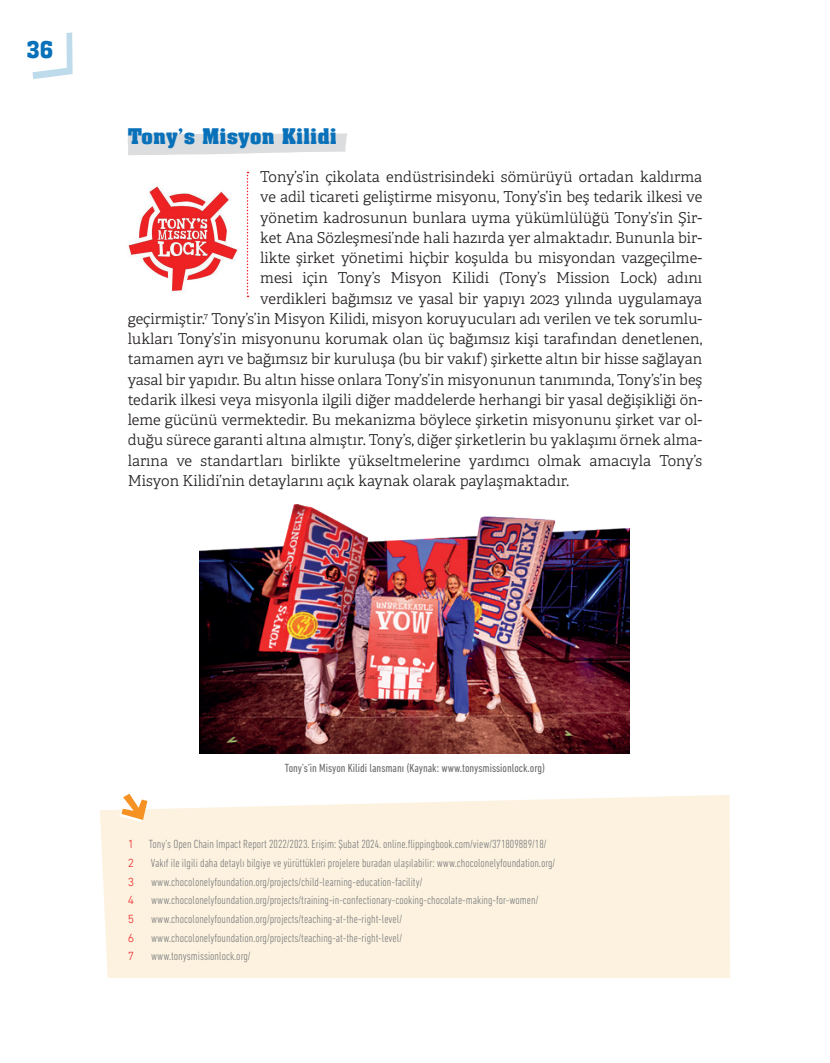
<style>
.page{position:relative;width:830px;height:1063px;background:#fff}
.page>*{position:absolute;margin:0;border:0;box-sizing:border-box;transform-origin:0 0}
.t1{font:22.5px "Aachen BT";color:#0871ba}
.t2{font:700 21px "Aachen BT";color:#0871ba}
.t3{font:300 15px "Adelle";color:#231f20}
.t4{font:300 condensed 12px/18.6px "DIN Next LT Pro";color:#76787b}
.t5{font:condensed 12px "DIN Next LT Pro";color:#6c6d70}
.t6{font:300 12px "DIN Next LT Pro";color:#ee1d23}
.s1{font-stretch:normal;color:#ee1d23}
</style>
<div class="page">
<svg style="left:32px;top:32px;width:41px;height:47px"></svg>
<svg style="left:128px;top:133px;width:219px;height:22px;background:#dfe0e2"></svg>
<img style="left:128px;top:186px;width:109px;height:106px">
<svg style="left:247px;top:172px;width:1px;height:125px"></svg>
<img style="left:199px;top:505px;width:430px;height:248px">
<div style="left:100px;top:795px;width:629px;height:183px;background:#fcf2df"></div>
<svg style="left:119px;top:794px;width:28px;height:28px"></svg>
<h1 class="t1" style="left:26px;top:35px;width:29px">36</h1>
<h2 class="t2" style="left:128px;top:123px;width:211px">Tony’s Misyon Kilidi</h2>
<p class="t3" style="left:260px;top:168px;width:443px">Tony’s’in çikolata endüstrisindeki sömürüyü ortadan kaldırma</p>
<p class="t3" style="left:260px;top:188px;width:443px">ve adil ticareti geliştirme misyonu, Tony’s’in beş tedarik ilkesi ve</p>
<p class="t3" style="left:260px;top:208px;width:443px">yönetim kadrosunun bunlara uyma yükümlülüğü Tony’s’in Şir-</p>
<p class="t3" style="left:260px;top:229px;width:443px">ket Ana Sözleşmesi’nde hali hazırda yer almaktadır. Bununla bir-</p>
<p class="t3" style="left:260px;top:249px;width:443px">likte şirket yönetimi hiçbir koşulda bu misyondan vazgeçilme-</p>
<p class="t3" style="left:260px;top:269px;width:443px">mesi için Tony’s Misyon Kilidi (Tony’s Mission Lock) adını</p>
<p class="t3" style="left:260px;top:289px;width:443px">verdikleri bağımsız ve yasal bir yapıyı 2023 yılında uygulamaya</p>
<p class="t3" style="left:128px;top:310px;width:576px">geçirmiştir.<sup>7</sup> Tony’s’in Misyon Kilidi, misyon koruyucuları adı verilen ve tek sorumlu-</p>
<p class="t3" style="left:128px;top:330px;width:576px">lukları Tony’s’in misyonunu korumak olan üç bağımsız kişi tarafından denetlenen,</p>
<p class="t3" style="left:128px;top:350px;width:575px">tamamen ayrı ve bağımsız bir kuruluşa (bu bir vakıf) şirkette altın bir hisse sağlayan</p>
<p class="t3" style="left:128px;top:370px;width:576px">yasal bir yapıdır. Bu altın hisse onlara Tony’s’in misyonunun tanımında, Tony’s’in beş</p>
<p class="t3" style="left:128px;top:391px;width:576px">tedarik ilkesi veya misyonla ilgili diğer maddelerde herhangi bir yasal değişikliği ön-</p>
<p class="t3" style="left:128px;top:411px;width:575px">leme gücünü vermektedir. Bu mekanizma böylece şirketin misyonunu şirket var ol-</p>
<p class="t3" style="left:128px;top:431px;width:575px">duğu sürece garanti altına almıştır. Tony’s, diğer şirketlerin bu yaklaşımı örnek alma-</p>
<p class="t3" style="left:128px;top:451px;width:576px">larına ve standartları birlikte yükseltmelerine yardımcı olmak amacıyla Tony’s</p>
<p class="t3" style="left:128px;top:472px;width:443px">Misyon Kilidi’nin detaylarını açık kaynak olarak paylaşmaktadır.</p>
<p class="t5" style="left:285px;top:761px;width:262px">Tony’s’in Misyon Kilidi lansmanı (Kaynak: www.tonysmissionlock.org)</p>
<p class="t4" style="left:128px;top:835px;width:420px"><span class="s1">1</span> Tony’s Open Chain Impact Report 2022/2023. Erişim: Şubat 2024. online.flippingbook.com/view/371809889/18/<br><span class="s1">2</span></p>
<p class="t4" style="left:151px;top:853px;width:405px">Vakıf ile ilgili daha detaylı bilgiye ve yürüttükleri projelere buradan ulaşılabilir: www.chocolonelyfoundation.org/</p>
<p class="t6" style="left:128px;top:875px;width:8px">3</p>
<p class="t4" style="left:151px;top:872px;width:272px">www.chocolonelyfoundation.org/projects/child-learning-education-facility/</p>
<p class="t6" style="left:128px;top:893px;width:8px">4</p>
<p class="t4" style="left:151px;top:891px;width:388px">www.chocolonelyfoundation.org/projects/training-in-confectionary-cooking-chocolate-making-for-women/</p>
<p class="t6" style="left:128px;top:912px;width:8px">5</p>
<p class="t4" style="left:151px;top:909px;width:252px">www.chocolonelyfoundation.org/projects/teaching-at-the-right-level/</p>
<p class="t6" style="left:128px;top:931px;width:8px">6</p>
<p class="t4" style="left:151px;top:928px;width:252px">www.chocolonelyfoundation.org/projects/teaching-at-the-right-level/</p>
<p class="t6" style="left:128px;top:949px;width:8px">7</p>
<p class="t4" style="left:151px;top:947px;width:101px">www.tonysmissionlock.org/</p>
</div>
